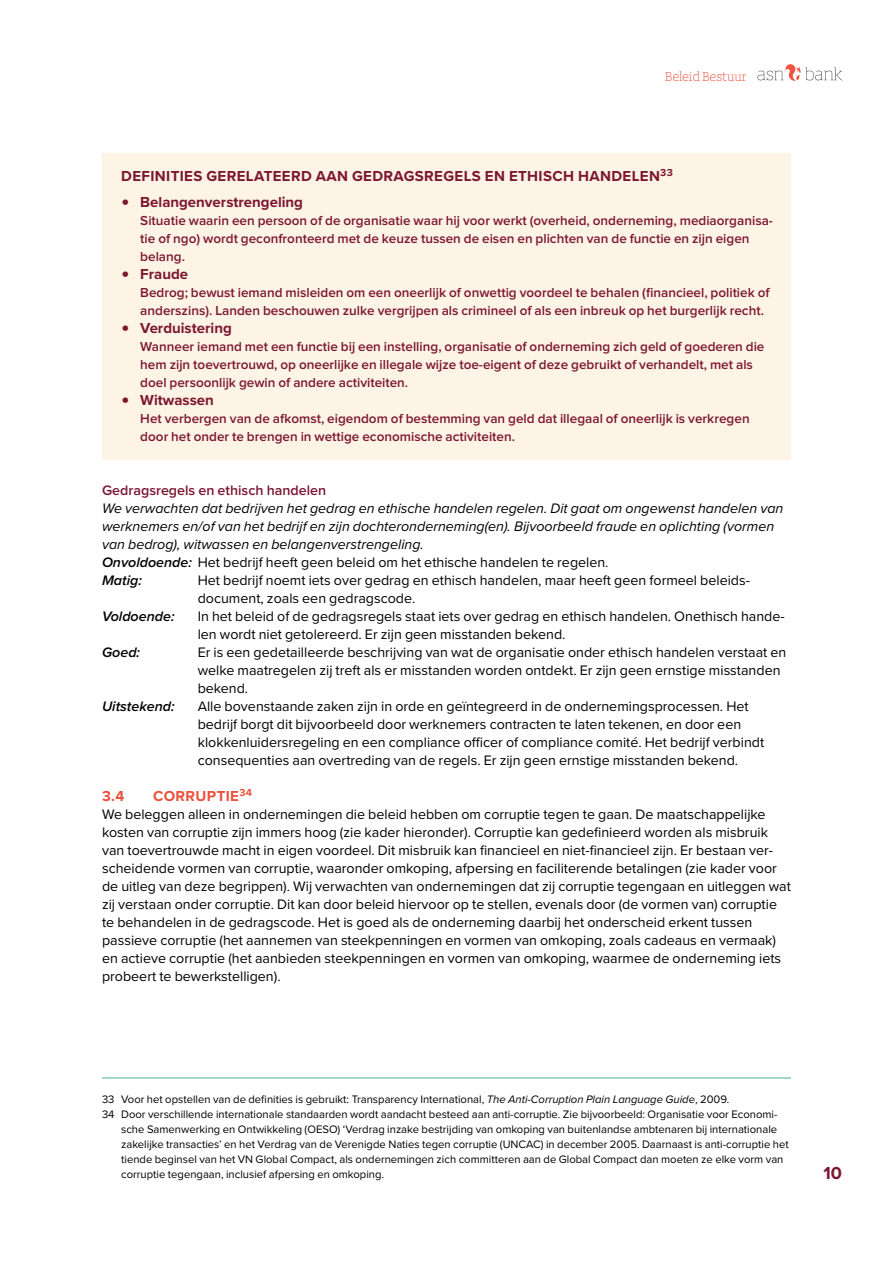
<style>
.page{position:relative;width:893px;height:1263px;background:#fff}
.page>*{position:absolute;margin:0;border:0;box-sizing:border-box;transform-origin:0 0}
.t1{font:700 18px "Proxima Nova";color:#7c1631}
.t2{font:700 15px "Proxima Nova";letter-spacing:.025em;color:#7c1631}
.t3{font:700 15px "Proxima Nova";color:#7c1631}
.t4{font:700 15px "Proxima Nova";letter-spacing:.025em;color:#ea523c}
.t5{font:14.25px/18px "Proxima Nova";color:#000}
.t6{font:italic 14.25px/18px "Proxima Nova";color:#000}
.t7{font:600 14.25px "Proxima Nova";color:#7c1631}
.t8{font:italic 600 14.25px "Proxima Nova";color:#000}
.t9{font:600 13.5px/18px "Proxima Nova";color:#7c1631}
.t10{font:13.5px "ASN Bank Slab";color:#ea523c}
.t11{font:11.25px "Proxima Nova";color:#000}
.s1{font-weight:600;font-size:24px}
.s2{font-weight:600}
.s3{font-style:normal}
.s4{font-style:italic}
</style>
<div class="page">
<svg style="left:757px;top:64px;width:85px;height:17px"></svg>
<div style="left:102px;top:153px;width:689px;height:306px;background:#fdf4e6"></div>
<hr style="left:102px;top:1077px;width:689px;height:1px;background:#42b293">
<p class="t10" style="left:665px;top:67px;width:83px">Beleid Bestuur</p>
<p class="t2" style="left:121px;top:165px;width:553px">DEFINITIES GERELATEERD AAN GEDRAGSREGELS EN ETHISCH HANDELEN<sup>33</sup></p>
<p class="t3" style="left:121px;top:190px;width:183px"><span class="s1">•</span> Belangenverstrengeling</p>
<p class="t9" style="left:140px;top:212px;width:634px">Situatie waarin een persoon of de organisatie waar hij voor werkt (overheid, onderneming, mediaorganisa&shy;tie of ngo) wordt geconfronteerd met de keuze tussen de eisen en plichten van de functie en zijn eigen belang.</p>
<p class="t3" style="left:121px;top:262px;width:69px"><span class="s1">•</span> Fraude</p>
<p class="t9" style="left:140px;top:284px;width:631px">Bedrog; bewust iemand misleiden om een oneerlijk of onwettig voordeel te behalen (financieel, politiek of anderszins). Landen beschouwen zulke vergrijpen als crimineel of als een inbreuk op het burgerlijk recht.</p>
<p class="t3" style="left:121px;top:316px;width:112px"><span class="s1">•</span> Verduistering</p>
<p class="t9" style="left:140px;top:338px;width:626px">Wanneer iemand met een functie bij een instelling, organisatie of onderneming zich geld of goederen die hem zijn toevertrouwd, op oneerlijke en illegale wijze toe-eigent of deze gebruikt of verhandelt, met als doel persoonlijk gewin of andere activiteiten.</p>
<p class="t3" style="left:121px;top:388px;width:94px"><span class="s1">•</span> Witwassen</p>
<p class="t9" style="left:140px;top:410px;width:611px">Het verbergen van de afkomst, eigendom of bestemming van geld dat illegaal of oneerlijk is verkregen door het onder te brengen in wettige economische activiteiten.</p>
<p class="t7" style="left:102px;top:483px;width:226px">Gedragsregels en ethisch handelen</p>
<p class="t6" style="left:102px;top:498px;width:683px">We verwachten dat bedrijven het gedrag en ethische handelen regelen. Dit gaat om ongewenst handelen van werknemers en/of van het bedrijf en zijn dochteronderneming(en). Bijvoorbeeld fraude en oplichting (vormen van bedrog), witwassen en belangenverstrengeling.<br><span class="s2">Onvoldoende:</span> <span class="s3">Het bedrijf heeft geen beleid om het ethische handelen te regelen.<br></span><span class="s2">Matig:</span></p>
<p class="t5" style="left:198px;top:570px;width:553px">Het bedrijf noemt iets over gedrag en ethisch handelen, maar heeft geen formeel beleids&shy;document, zoals een gedragscode.</p>
<p class="t8" style="left:102px;top:605px;width:74px">Voldoende:</p>
<p class="t5" style="left:198px;top:606px;width:588px">In het beleid of de gedragsregels staat iets over gedrag en ethisch handelen. Onethisch hande&shy;len wordt niet getolereerd. Er zijn geen misstanden bekend.</p>
<p class="t8" style="left:102px;top:641px;width:40px">Goed:</p>
<p class="t5" style="left:198px;top:642px;width:590px">Er is een gedetailleerde beschrijving van wat de organisatie onder ethisch handelen verstaat en welke maatregelen zij treft als er misstanden worden ontdekt. Er zijn geen ernstige misstanden bekend.</p>
<p class="t8" style="left:102px;top:695px;width:74px">Uitstekend:</p>
<p class="t5" style="left:198px;top:696px;width:568px">Alle bovenstaande zaken zijn in orde en geïntegreerd in de ondernemingsprocessen. Het bedrijf borgt dit bijvoorbeeld door werknemers contracten te laten tekenen, en door een klokkenluidersregeling en een compliance officer of compliance comité. Het bedrijf verbindt consequenties aan overtreding van de regels. Er zijn geen ernstige misstanden bekend.</p>
<p class="t4" style="left:102px;top:784px;width:24px">3.4</p>
<p class="t4" style="left:153px;top:784px;width:100px">CORRUPTIE<sup>34</sup></p>
<p class="t5" style="left:102px;top:804px;width:690px">We beleggen alleen in ondernemingen die beleid hebben om corruptie tegen te gaan. De maatschappelijke kosten van corruptie zijn immers hoog (zie kader hieronder). Corruptie kan gedefinieerd worden als misbruik van toevertrouwde macht in eigen voordeel. Dit misbruik kan financieel en niet-financieel zijn. Er bestaan ver&shy;scheidende vormen van corruptie, waaronder omkoping, afpersing en faciliterende betalingen (zie kader voor de uitleg van deze begrippen). Wij verwachten van ondernemingen dat zij corruptie tegengaan en uitleggen wat zij verstaan onder corruptie. Dit kan door beleid hiervoor op te stellen, evenals door (de vormen van) corruptie te behandelen in de gedragscode. Het is goed als de onderneming daarbij het onderscheid erkent tussen passieve corruptie (het aannemen van steekpenningen en vormen van omkoping, zoals cadeaus en vermaak) en actieve corruptie (het aanbieden steekpenningen en vormen van omkoping, waarmee de onderneming iets probeert te bewerkstelligen).</p>
<p class="t11" style="left:102px;top:1090px;width:629px">33 Voor het opstellen van de definities is gebruikt: Transparency International, <span class="s4">The Anti-Corruption Plain Language Guide</span>, 2009.</p>
<p class="t11" style="left:102px;top:1105px;width:677px">34 Door verschillende internationale standaarden wordt aandacht besteed aan anti-corruptie. Zie bijvoorbeeld: Organisatie voor Economi-</p>
<p class="t11" style="left:121px;top:1120px;width:658px">sche Samenwerking en Ontwikkeling (OESO) ‘Verdrag inzake bestrijding van omkoping van buitenlandse ambtenaren bij internationale</p>
<p class="t11" style="left:121px;top:1135px;width:669px">zakelijke transacties’ en het Verdrag van de Verenigde Naties tegen corruptie (UNCAC) in december 2005. Daarnaast is anti-corruptie het</p>
<p class="t11" style="left:121px;top:1150px;width:664px">tiende beginsel van het VN Global Compact, als ondernemingen zich committeren aan de Global Compact dan moeten ze elke vorm van</p>
<p class="t11" style="left:121px;top:1165px;width:264px">corruptie tegengaan, inclusief afpersing en omkoping.</p>
<p class="t1" style="left:823px;top:1159px;width:20px">10</p>
</div>
